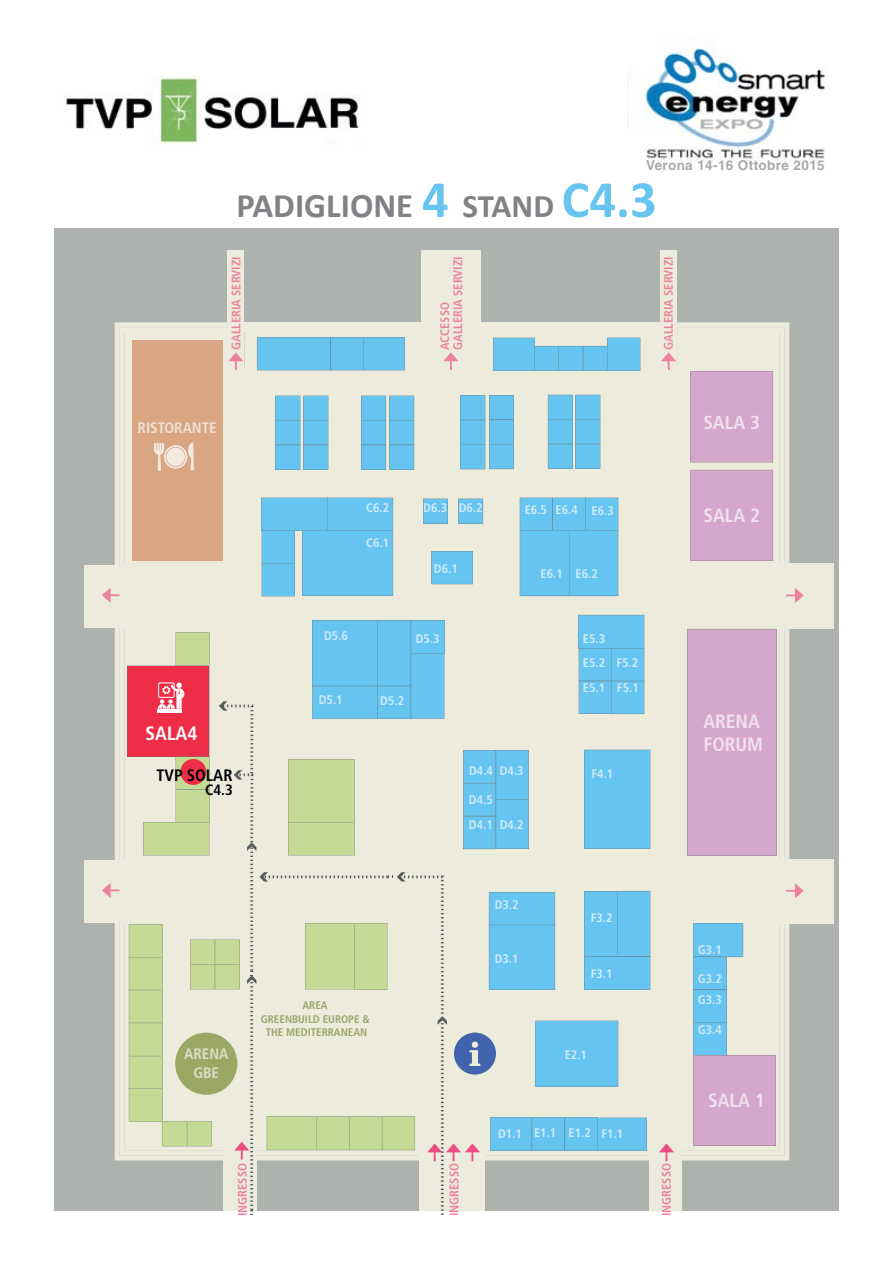
<style>
.page{position:relative;width:893px;height:1263px;background:#fff}
.page>*{position:absolute;margin:0;border:0;box-sizing:border-box;transform-origin:0 0}
.t1{font:700 34.5px "Calibri";color:#808285}
.t2{font:700 condensed 19.35px/23.1px "Frutiger LT";color:#efe1ef}
.t3{font:700 condensed 19.35px "Frutiger LT";color:#fff}
.t4{font:700 condensed 16.5px "Frutiger LT";color:#000}
.t5{font:700 condensed 15.15px "Frutiger LT";color:#f1e0d3}
.t6{font:700 condensed 15.15px/18.1px "Frutiger LT";color:#dcdec7;text-align:center}
.t7{font:700 condensed 15px "Frutiger LT";color:#000}
.t8{font:700 13.5px "Helvetica LT";letter-spacing:.03em;color:#a7a9ac}
.t9{font:700 condensed 12.45px/25px "Frutiger LT";color:#d1eafa}
.t10{font:700 condensed 12.45px "Frutiger LT";color:#ec839c}
.t11{font:700 condensed 11.1px/13.2px "Frutiger LT";color:#99a66d;text-align:center}
.s1{font-size:52.5px;color:#66c5f0}
.s2{font-size:33px}
.s3{color:#f186a2}
</style>
<div class="page">
<div style="left:54px;top:228px;width:785px;height:983px;background:#aeb2ae"></div>
<div style="left:244px;top:322px;width:177px;height:5px;background:#ecebdc"></div>
<div style="left:120px;top:327px;width:664px;height:828px;background:#ecebdc"></div>
<div style="left:481px;top:327px;width:179px;height:5px;background:#ecebdc"></div>
<div style="left:244px;top:327px;width:177px;height:5px;background:#ecebdc"></div>
<div style="left:660px;top:250px;width:17px;height:72px;background:#ecebdc"></div>
<div style="left:660px;top:332px;width:17px;height:37px;background:#ecebdc"></div>
<div style="left:660px;top:322px;width:17px;height:5px;background:#ecebdc"></div>
<div style="left:660px;top:327px;width:17px;height:5px;background:#ecebdc"></div>
<div style="left:421px;top:250px;width:60px;height:72px;background:#ecebdc"></div>
<div style="left:421px;top:332px;width:60px;height:37px;background:#ecebdc"></div>
<div style="left:421px;top:322px;width:60px;height:5px;background:#ecebdc"></div>
<div style="left:421px;top:327px;width:60px;height:5px;background:#ecebdc"></div>
<div style="left:227px;top:250px;width:17px;height:72px;background:#ecebdc"></div>
<div style="left:227px;top:332px;width:17px;height:37px;background:#ecebdc"></div>
<div style="left:227px;top:322px;width:17px;height:5px;background:#ecebdc"></div>
<div style="left:227px;top:327px;width:17px;height:5px;background:#ecebdc"></div>
<div style="left:744px;top:563px;width:90px;height:66px;background:#ecebdc"></div>
<div style="left:744px;top:859px;width:90px;height:64px;background:#ecebdc"></div>
<div style="left:650px;top:1117px;width:32px;height:94px;background:#ecebdc"></div>
<div style="left:85px;top:860px;width:76px;height:62px;background:#ecebdc"></div>
<div style="left:85px;top:565px;width:76px;height:63px;background:#ecebdc"></div>
<div style="left:257px;top:337px;width:148px;height:33px;background:#66c5f0"></div>
<svg style="left:431px;top:551px;width:42px;height:33px"></svg>
<svg style="left:275px;top:396px;width:53px;height:74px;background:#6cc3ea"></svg>
<svg style="left:361px;top:396px;width:53px;height:74px;background:#6dc3ea"></svg>
<svg style="left:458px;top:499px;width:25px;height:24px"></svg>
<svg style="left:423px;top:499px;width:25px;height:24px"></svg>
<svg style="left:460px;top:395px;width:54px;height:74px;background:#6fc4e9"></svg>
<svg style="left:548px;top:395px;width:52px;height:74px;background:#6bc3eb"></svg>
<svg style="left:493px;top:338px;width:147px;height:33px;background:#75c7ea"></svg>
<svg style="left:520px;top:497px;width:98px;height:99px;background:#67c3ed"></svg>
<svg style="left:261px;top:497px;width:132px;height:99px;background:#6cc4eb"></svg>
<div style="left:690px;top:470px;width:83px;height:91px;background:#d6a7cd"></div>
<div style="left:690px;top:371px;width:83px;height:91px;background:#d6a7cd"></div>
<svg style="left:693px;top:923px;width:83px;height:222px;background:#c1c5d9"></svg>
<div style="left:132px;top:340px;width:90px;height:221px;background:#d9a684"></div>
<div style="left:687px;top:629px;width:89px;height:226px;background:#d6a7cd"></div>
<svg style="left:228px;top:352px;width:15px;height:18px"></svg>
<svg style="left:102px;top:588px;width:18px;height:15px"></svg>
<svg style="left:443px;top:352px;width:15px;height:18px"></svg>
<svg style="left:661px;top:352px;width:15px;height:18px"></svg>
<svg style="left:102px;top:883px;width:18px;height:15px"></svg>
<svg style="left:659px;top:1143px;width:15px;height:18px"></svg>
<svg style="left:786px;top:883px;width:18px;height:15px"></svg>
<svg style="left:786px;top:588px;width:18px;height:15px"></svg>
<div style="left:703px;top:714px;width:57px;height:14px;background:#d6a7cd"></div>
<div style="left:705px;top:737px;width:56px;height:14px;background:#d6a7cd"></div>
<div style="left:709px;top:1093px;width:53px;height:14px;background:#d6a7cd"></div>
<div style="left:367px;top:538px;width:20px;height:9px;background:#66c5f0"></div>
<div style="left:367px;top:504px;width:21px;height:8px;background:#66c5f0"></div>
<div style="left:424px;top:504px;width:22px;height:8px;background:#66c5f0"></div>
<div style="left:460px;top:503px;width:22px;height:9px;background:#66c5f0"></div>
<div style="left:435px;top:564px;width:21px;height:9px;background:#66c5f0"></div>
<div style="left:526px;top:505px;width:20px;height:9px;background:#66c5f0"></div>
<div style="left:556px;top:505px;width:22px;height:9px;background:#66c5f0"></div>
<div style="left:592px;top:506px;width:21px;height:9px;background:#66c5f0"></div>
<div style="left:577px;top:569px;width:20px;height:9px;background:#66c5f0"></div>
<div style="left:541px;top:569px;width:20px;height:9px;background:#66c5f0"></div>
<div style="left:698px;top:1025px;width:23px;height:9px;background:#66c5f0"></div>
<div style="left:698px;top:995px;width:23px;height:8px;background:#66c5f0"></div>
<div style="left:698px;top:974px;width:23px;height:9px;background:#66c5f0"></div>
<div style="left:698px;top:945px;width:22px;height:9px;background:#66c5f0"></div>
<div style="left:704px;top:508px;width:55px;height:14px;background:#d6a7cd"></div>
<div style="left:704px;top:416px;width:55px;height:13px;background:#d6a7cd"></div>
<svg style="left:154px;top:442px;width:40px;height:29px"></svg>
<svg style="left:127px;top:615px;width:523px;height:600px;background:#c9d7cf"></svg>
<img style="left:66px;top:75px;width:294px;height:70px">
<div style="left:350px;top:137px;width:9px;height:10px;background:#fff"></div>
<img style="left:627px;top:38px;width:198px;height:124px">
<p class="t8" style="left:646px;top:157px;width:180px">Verona 14-16 Ottobre 2015</p>
<h1 class="t1" style="left:236px;top:183px;width:422px">PADIGLIONE <span class="s1">4</span> <span class="s2">STAND</span> <span class="s1">C4.3</span></h1>
<p class="t10" style="left:229px;top:350px;width:95px;rotate:-90deg">GALLERIA SERVIZI</p>
<p class="t10" style="left:451px;top:350px;width:95px;rotate:-90deg">GALLERIA SERVIZI</p>
<p class="t10" style="left:661px;top:350px;width:95px;rotate:-90deg">GALLERIA SERVIZI</p>
<p class="t10" style="left:437px;top:350px;width:49px;rotate:-90deg">ACCESSO</p>
<p class="t5" style="left:138px;top:418px;width:81px">RISTORANTE</p>
<h2 class="t3" style="left:146px;top:721px;width:53px">SALA4</h2>
<p class="t9" style="left:366px;top:496px;width:25px">C6.2</p>
<p class="t9" style="left:423px;top:495px;width:61px">D6.3 D6.2</p>
<p class="t9" style="left:366px;top:530px;width:25px">C6.1</p>
<p class="t9" style="left:434px;top:556px;width:25px">D6.1</p>
<p class="t9" style="left:525px;top:497px;width:91px">E6.5 E6.4 E6.3</p>
<p class="t9" style="left:540px;top:561px;width:59px">E6.1 E6.2</p>
<p class="t9" style="left:324px;top:623px;width:25px">D5.6</p>
<p class="t9" style="left:416px;top:626px;width:25px">D5.3</p>
<p class="t9" style="left:583px;top:626px;width:24px">E5.3</p>
<p class="t9" style="left:583px;top:650px;width:57px">E5.2 F5.2<br>E5.1 F5.1</p>
<p class="t9" style="left:319px;top:687px;width:25px">D5.1</p>
<p class="t9" style="left:380px;top:689px;width:25px">D5.2</p>
<h3 class="t4" style="left:157px;top:765px;width:78px">TVP SOLAR</h3>
<p class="t7" style="left:205px;top:781px;width:29px">C4.3</p>
<p class="t9" style="left:469px;top:758px;width:56px">D4.4 D4.3</p>
<p class="t9" style="left:469px;top:787px;width:25px">D4.5</p>
<p class="t9" style="left:469px;top:812px;width:25px">D4.1</p>
<p class="t9" style="left:500px;top:812px;width:25px">D4.2</p>
<p class="t9" style="left:591px;top:761px;width:23px">F4.1</p>
<h2 class="t2" style="left:703px;top:411px;width:58px">SALA 3</h2>
<h2 class="t2" style="left:703px;top:504px;width:58px">SALA 2</h2>
<h2 class="t2" style="left:703px;top:710px;width:61px">ARENA<br>FORUM</h2>
<p class="t6" style="left:184px;top:1045px;width:46px">ARENA<br>GBE</p>
<p class="t11" style="left:261px;top:999px;width:110px">AREA<br>GREENBUILD EUROPE &amp;<br>THE MEDITERRANEAN</p>
<p class="t10" style="left:235px;top:1216px;width:55px;rotate:-90deg"><span class="s3">IN</span>GRESSO</p>
<p class="t9" style="left:495px;top:892px;width:25px">D3.2</p>
<p class="t9" style="left:495px;top:946px;width:25px">D3.1</p>
<p class="t9" style="left:591px;top:905px;width:23px">F3.2</p>
<p class="t9" style="left:591px;top:961px;width:23px">F3.1</p>
<p class="t9" style="left:565px;top:1042px;width:24px">E2.1</p>
<p class="t9" style="left:498px;top:1120px;width:127px">D1.1 E1.1 E1.2 F1.1</p>
<p class="t10" style="left:447px;top:1216px;width:55px;rotate:-90deg"><span class="s3">IN</span>GRESSO</p>
<p class="t10" style="left:659px;top:1216px;width:55px;rotate:-90deg"><span class="s3">IN</span>GRESSO</p>
<p class="t9" style="left:698px;top:937px;width:26px">G3.1</p>
<p class="t9" style="left:698px;top:966px;width:26px">G3.2</p>
<p class="t9" style="left:698px;top:987px;width:26px">G3.3</p>
<p class="t9" style="left:698px;top:1017px;width:26px">G3.4</p>
<h2 class="t2" style="left:708px;top:1089px;width:58px">SALA 1</h2>
</div>
